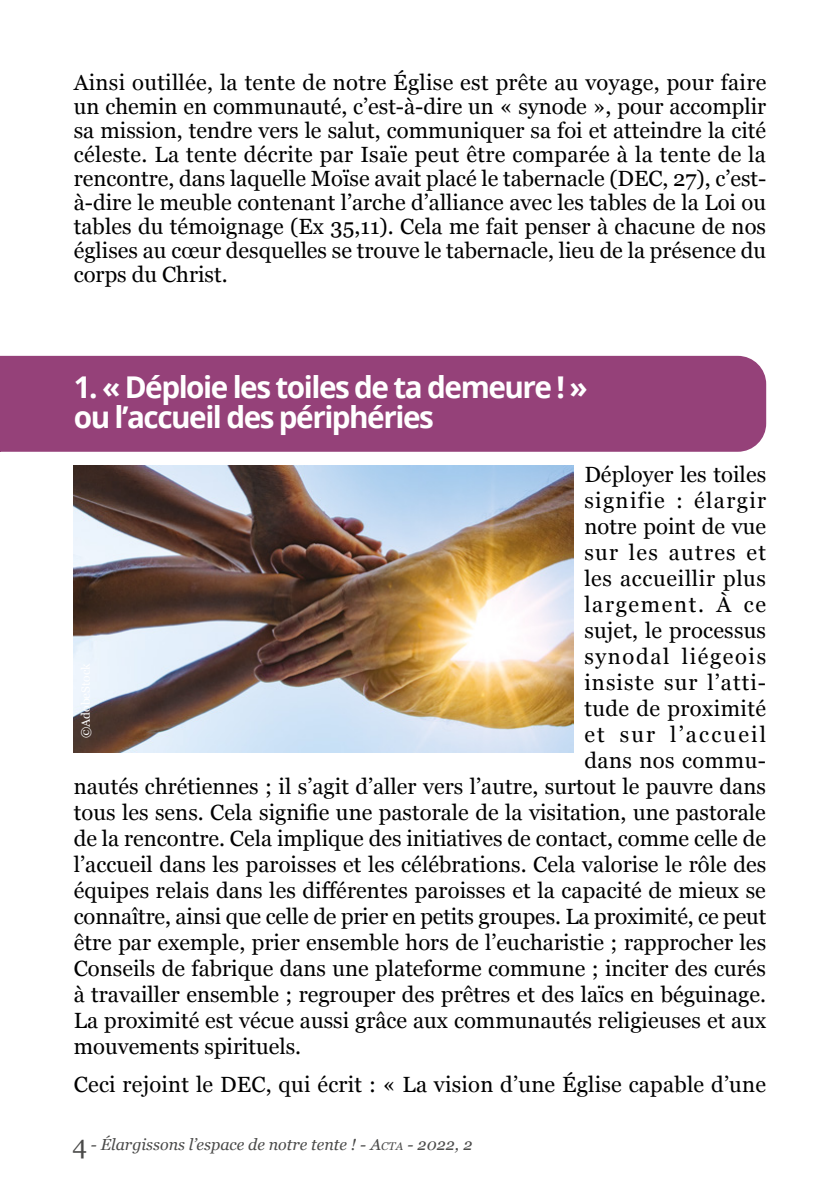
<style>
.page{position:relative;width:840px;height:1191px;background:#fff}
.page>*{position:absolute;margin:0;border:0;box-sizing:border-box;transform-origin:0 0}
.t1{font:700 30px/30px "Open Sans";letter-spacing:-.05em;color:#fff}
.t2{font:22px/24px "Georgia";color:#000;text-align:justify}
.t3{font:22px "Georgia";letter-spacing:.06em;color:#000}
.t4{font:22px "Georgia";letter-spacing:.075em;color:#000}
.t5{font:22px "Georgia";letter-spacing:.02em;color:#000}
.t6{font:22px "Georgia";letter-spacing:.03em;color:#000}
.t7{font:22px "Georgia";letter-spacing:.05em;color:#000}
.t8{font:22px "Georgia";letter-spacing:.1em;color:#000}
.t9{font:italic 16px "Georgia";color:#4a4a49}
.s1{font-style:normal;font-size:26px}
.s2{font-style:inherit}
.s3{font-size:11.2px}
</style>
<div class="page">
<div style="left:1px;top:356px;width:764px;height:96px;background:#954179"></div>
<hr style="left:0;top:356px;width:1px;height:96px;background:#954179">
<img style="left:74px;top:466px;width:498px;height:286px">
<p class="t2" style="left:74px;top:70px;width:693px">Ainsi outillée, la tente de notre Église est prête au voyage, pour faire un chemin en communauté, c’est-à-dire un « synode », pour accomplir sa mission, tendre vers le salut, communiquer sa foi et atteindre la cité céleste. La tente décrite par Isaïe peut être comparée à la tente de la rencontre, dans laquelle Moïse avait placé le tabernacle (DEC, 27), c’est&shy;à-dire le meuble contenant l’arche d’alliance avec les tables de la Loi ou tables du témoignage (Ex 35,11). Cela me fait penser à chacune de nos églises au cœur desquelles se trouve le tabernacle, lieu de la présence du corps du Christ.</p>
<h1 class="t1" style="left:74px;top:371px;width:515px">1. « Déploie les toiles de ta demeure ! » ou l’accueil des périphéries</h1>
<p class="t2" style="left:584px;top:461px;width:183px">Déployer les toiles</p>
<p class="t3" style="left:584px;top:484px;width:183px">signifie : élargir</p>
<p class="t2" style="left:584px;top:513px;width:183px">notre point de vue</p>
<p class="t3" style="left:584px;top:536px;width:183px">sur les autres et</p>
<p class="t6" style="left:584px;top:562px;width:183px">les accueillir plus</p>
<p class="t4" style="left:584px;top:588px;width:183px">largement. À ce</p>
<p class="t2" style="left:584px;top:617px;width:183px">sujet, le processus</p>
<p class="t4" style="left:584px;top:640px;width:183px">synodal liégeois</p>
<p class="t7" style="left:584px;top:666px;width:183px">insiste sur l’atti-</p>
<p class="t5" style="left:584px;top:692px;width:183px">tude de proximité</p>
<p class="t8" style="left:584px;top:718px;width:183px">et sur l’accueil</p>
<p class="t5" style="left:584px;top:744px;width:183px">dans nos commu-</p>
<p class="t2" style="left:74px;top:773px;width:693px">nautés chrétiennes ; il s’agit d’aller vers l’autre, surtout le pauvre dans</p>
<p class="t2" style="left:74px;top:799px;width:693px">tous les sens. Cela signifie une pastorale de la visitation, une pastorale</p>
<p class="t2" style="left:74px;top:825px;width:693px">de la rencontre. Cela implique des initiatives de contact, comme celle de</p>
<p class="t2" style="left:74px;top:851px;width:693px">l’accueil dans les paroisses et les célébrations. Cela valorise le rôle des</p>
<p class="t2" style="left:74px;top:877px;width:693px">équipes relais dans les différentes paroisses et la capacité de mieux se</p>
<p class="t2" style="left:74px;top:903px;width:693px">connaître, ainsi que celle de prier en petits groupes. La proximité, ce peut</p>
<p class="t2" style="left:74px;top:929px;width:693px">être par exemple, prier ensemble hors de l’eucharistie ; rapprocher les</p>
<p class="t2" style="left:74px;top:955px;width:693px">Conseils de fabrique dans une plateforme commune ; inciter des curés</p>
<p class="t2" style="left:74px;top:981px;width:693px">à travailler ensemble ; regrouper des prêtres et des laïcs en béguinage.</p>
<p class="t2" style="left:74px;top:1007px;width:693px">La proximité est vécue aussi grâce aux communautés religieuses et aux</p>
<p class="t2" style="left:74px;top:1033px;width:229px">mouvements spirituels.</p>
<p class="t2" style="left:74px;top:1071px;width:693px">Ceci rejoint le DEC, qui écrit : « La vision d’une Église capable d’une</p>
<p class="t9" style="left:72px;top:1132px;width:401px"><span class="s1">4</span> - Élargissons l’espace de notre tente ! - <span class="s2">A</span><span class="s3">cta</span> - 2022, 2</p>
</div>
